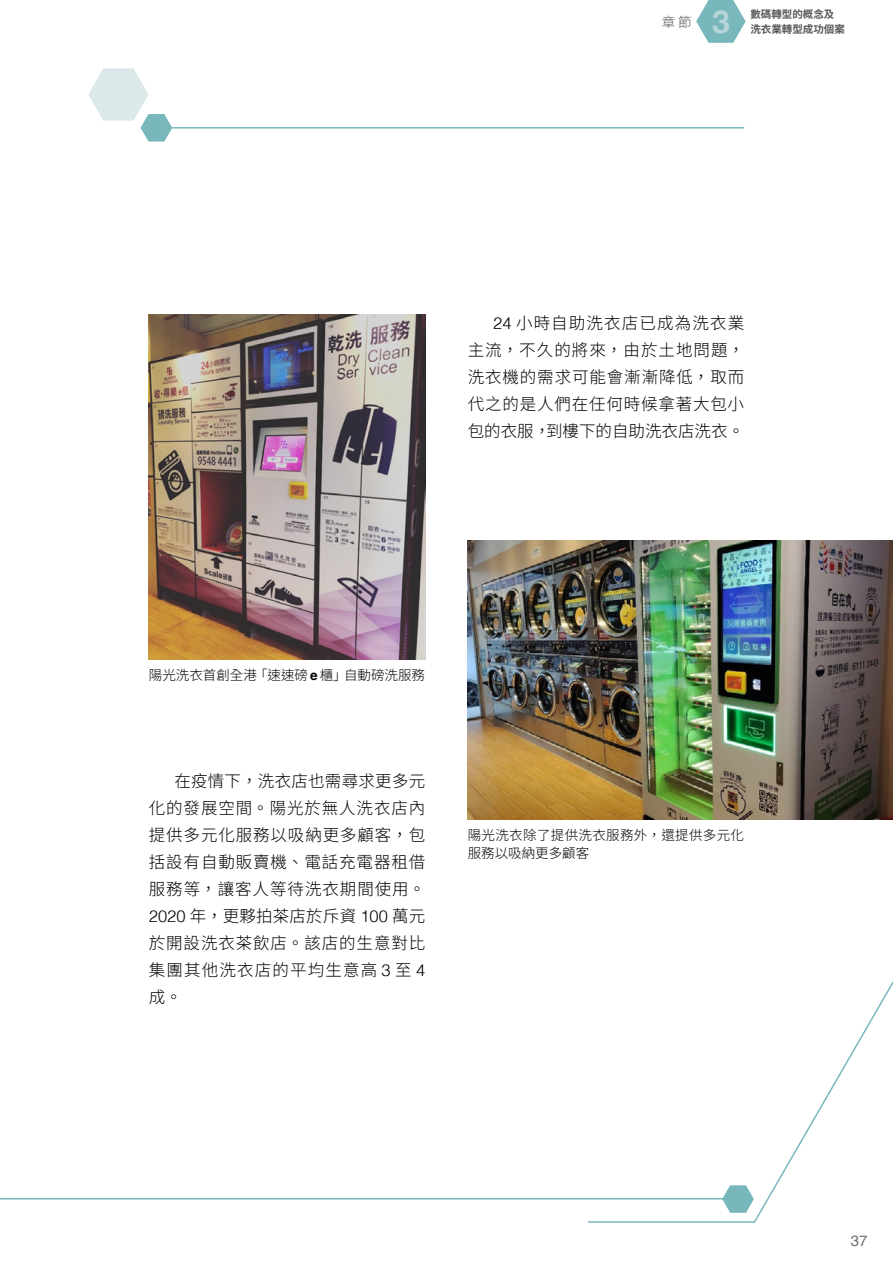
<style>
.page{position:relative;width:893px;height:1263px;background:#fff}
.page>*{position:absolute;margin:0;border:0;box-sizing:border-box;transform-origin:0 0}
.t1{font:700 31.8px "Helvetica Neue";color:#b5d5d7}
.t2{font:300 16.5px/27px "Source Han Sans HK";letter-spacing:.055em;color:#000;text-align:justify}
.t3{font:15px "Helvetica";color:#727171}
.t4{font:300 13.5px/18px "Source Han Sans HK";letter-spacing:.025em;color:#000}
.t5{font:300 13.5px "Source Han Sans HK";color:#000}
.t6{font:300 13.5px "Source Han Sans HK";color:#595757}
.t7{font:700 10.5px "Source Han Sans HK";color:#595757}
.s1{font-family:"Helvetica"}
.s2{font-family:"Helvetica";font-weight:700}
</style>
<div class="page">
<img style="left:468px;top:540px;width:425px;height:280px">
<svg style="left:88px;top:68px;width:84px;height:74px"></svg>
<hr style="left:156px;top:127px;width:588px;height:2px;background:#78b8bd">
<img style="left:149px;top:315px;width:276px;height:345px">
<svg style="left:0;top:1198px;width:586px;height:2px"></svg>
<svg style="left:586px;top:981px;width:307px;height:242px"></svg>
<svg style="left:696px;top:0;width:50px;height:43px"></svg>
<div style="left:713px;top:10px;width:16px;height:24px;background:#78b8bd"></div>
<p class="t6" style="left:662px;top:14px;width:31px">章 節</p>
<h1 class="t1" style="left:712px;top:-3px;width:19px">3</h1>
<p class="t7" style="left:750px;top:8px;width:85px">數碼轉型的概念及</p>
<p class="t7" style="left:750px;top:23px;width:96px">洗衣業轉型成功個案</p>
<p class="t2" style="left:468px;top:310px;width:278px;text-indent:26px"><span class="s1">24</span> 小時自助洗衣店已成為洗衣業主流，不久的將來，由於土地問題，洗衣機的需求可能會漸漸降低，取而代之的是人們在任何時候拿著大包小包的衣服，到樓下的自助洗衣店洗衣。</p>
<p class="t5" style="left:149px;top:667px;width:278px">陽光洗衣首創全港「速速磅<span class="s2">e</span>櫃」自動磅洗服務</p>
<p class="t2" style="left:149px;top:768px;width:278px;text-indent:26px">在疫情下，洗衣店也需尋求更多元化的發展空間。陽光於無人洗衣店內提供多元化服務以吸納更多顧客，包括設有自動販賣機、電話充電器租借服務等，讓客人等待洗衣期間使用。<span class="s1">2020</span> 年，更夥拍茶店於斥資 <span class="s1">100</span> 萬元於開設洗衣茶飲店。該店的生意對比集團其他洗衣店的平均生意高 <span class="s1">3</span> 至 <span class="s1">4</span>成。</p>
<p class="t4" style="left:468px;top:826px;width:278px">陽光洗衣除了提供洗衣服務外，還提供多元化服務以吸納更多顧客</p>
<p class="t3" style="left:851px;top:1229px;width:18px">37</p>
</div>
